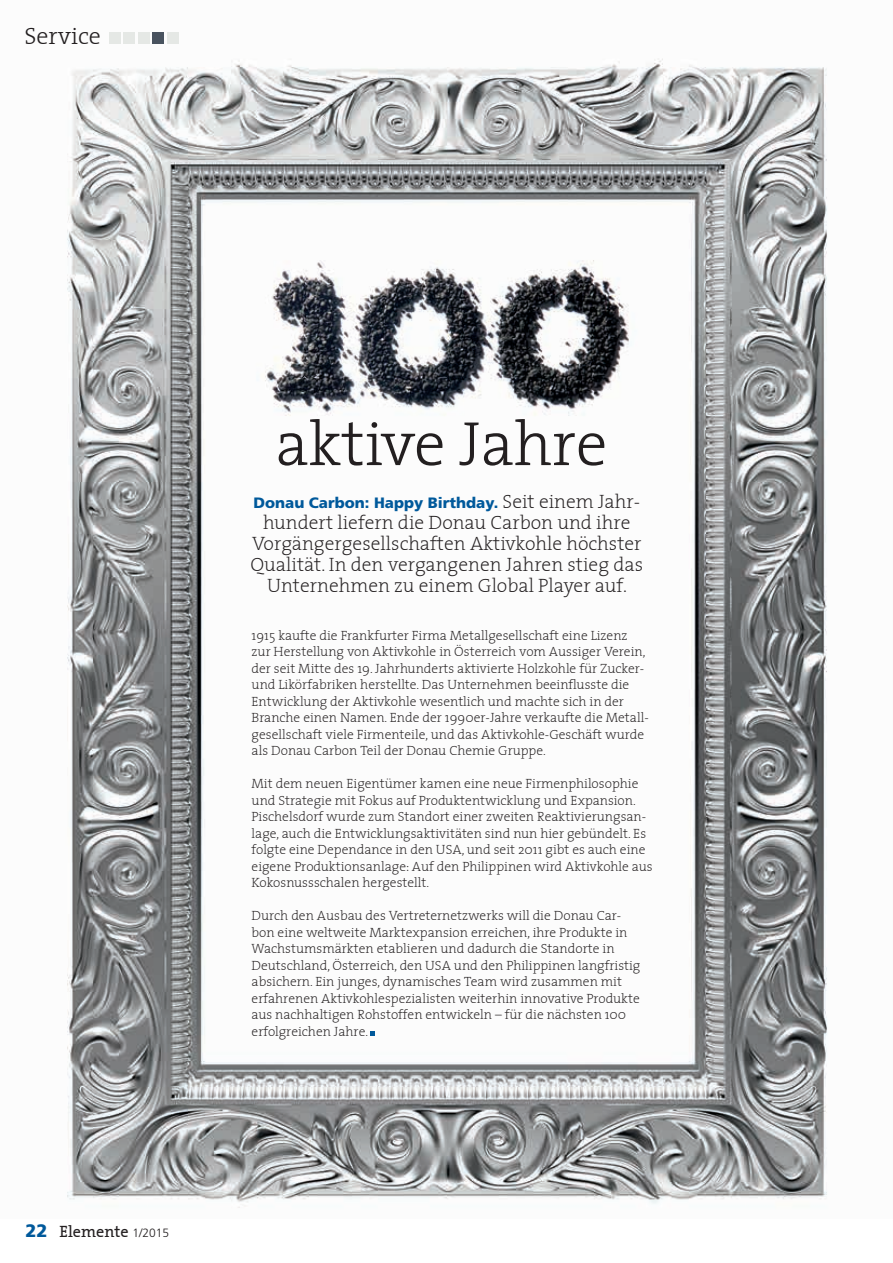
<style>
.page{position:relative;width:893px;height:1263px;background:#fff}
.page>*{position:absolute;margin:0;border:0;box-sizing:border-box;transform-origin:0 0}
.t1{font:63px "The Serif Light Plain";color:#231f20}
.t2{font:24px "The Serif Light Plain";color:#231f20}
.t3{font:19.5px/21px "The Serif Extra Light Plain";color:#231f20;text-align:center}
.t4{font:16.2px "The Serif Plain";color:#231f20}
.t5{font:900 15px "Frutiger";color:#00599b}
.t6{font:13.5px/16.5px "The Serif Extra Light Plain";color:#231f20}
.s1{font-family:"Frutiger";font-weight:900;font-size:18px;color:#00599b}
.s2{font-family:"Frutiger";font-weight:300;font-size:12px}
.s3{font-family:"The Serif Extra Light Plain";font-weight:400;font-size:19.5px;color:#231f20}
</style>
<div class="page">
<img style="left:67px;top:32px;width:761px;height:1176px">
<div style="left:109px;top:32px;width:12px;height:12px;background:#e5e8e5"></div>
<div style="left:124px;top:32px;width:11px;height:12px;background:#e5e8e5"></div>
<div style="left:138px;top:32px;width:12px;height:12px;background:#e5e8e5"></div>
<div style="left:153px;top:32px;width:11px;height:12px;background:#49535f"></div>
<div style="left:167px;top:32px;width:11px;height:12px;background:#e5e8e5"></div>
<svg style="left:371px;top:1031px;width:4px;height:5px"></svg>
<img style="left:242px;top:245px;width:415px;height:211px">
<h2 class="t2" style="left:24px;top:16px;width:78px">Service</h2>
<p class="t4" style="left:26px;top:1218px;width:145px"><span class="s1">22</span> Elemente <span class="s2">1/2015</span></p>
<h1 class="t1" style="left:275px;top:392px;width:334px">aktive Jahre</h1>
<p class="t5" style="left:253px;top:494px;width:388px">Donau Carbon: Happy Birthday. <span class="s3">Seit einem Jahr-</span></p>
<h3 class="t3" style="left:250px;top:511px;width:394px">hundert liefern die Donau Carbon und ihre Vorgängergesellschaften Aktivkohle höchster Qualität. In den vergangenen Jahren stieg das Unternehmen zu einem Global Player auf.</h3>
<p class="t6" style="left:252px;top:626px;width:399px">1915 kaufte die Frankfurter Firma Metallgesellschaft eine Lizenz zur Herstellung von Aktivkohle in Österreich vom Aussiger Verein, der seit Mitte des 19. Jahrhunderts aktivierte Holzkohle für Zucker&shy;und Likörfabriken herstellte. Das Unternehmen beeinflusste die Entwicklung der Aktivkohle wesentlich und machte sich in der Branche einen Namen. Ende der 1990er-Jahre verkaufte die Metall&shy;gesellschaft viele Firmenteile, und das Aktivkohle-Geschäft wurde als Donau Carbon Teil der Donau Chemie Gruppe.</p>
<p class="t6" style="left:252px;top:775px;width:403px">Mit dem neuen Eigentümer kamen eine neue Firmenphilosophie und Strategie mit Fokus auf Produktentwicklung und Expansion.<br>Pischelsdorf wurde zum Standort einer zweiten Reaktivierungsan&shy;lage, auch die Entwicklungsaktivitäten sind nun hier gebündelt. Es folgte eine Dependance in den USA, und seit 2011 gibt es auch eine eigene Produktionsanlage: Auf den Philippinen wird Aktivkohle aus Kokosnussschalen hergestellt.</p>
<p class="t6" style="left:252px;top:907px;width:390px">Durch den Ausbau des Vertreternetzwerks will die Donau Car&shy;bon eine weltweite Marktexpansion erreichen, ihre Produkte in Wachstumsmärkten etablieren und dadurch die Standorte in Deutschland, Österreich, den USA und den Philippinen langfristig absichern. Ein junges, dynamisches Team wird zusammen mit erfahrenen Aktivkohlespezialisten weiterhin innovative Produkte aus nachhaltigen Rohstoffen entwickeln – für die nächsten 100 erfolgreichen Jahre.</p>
</div>
